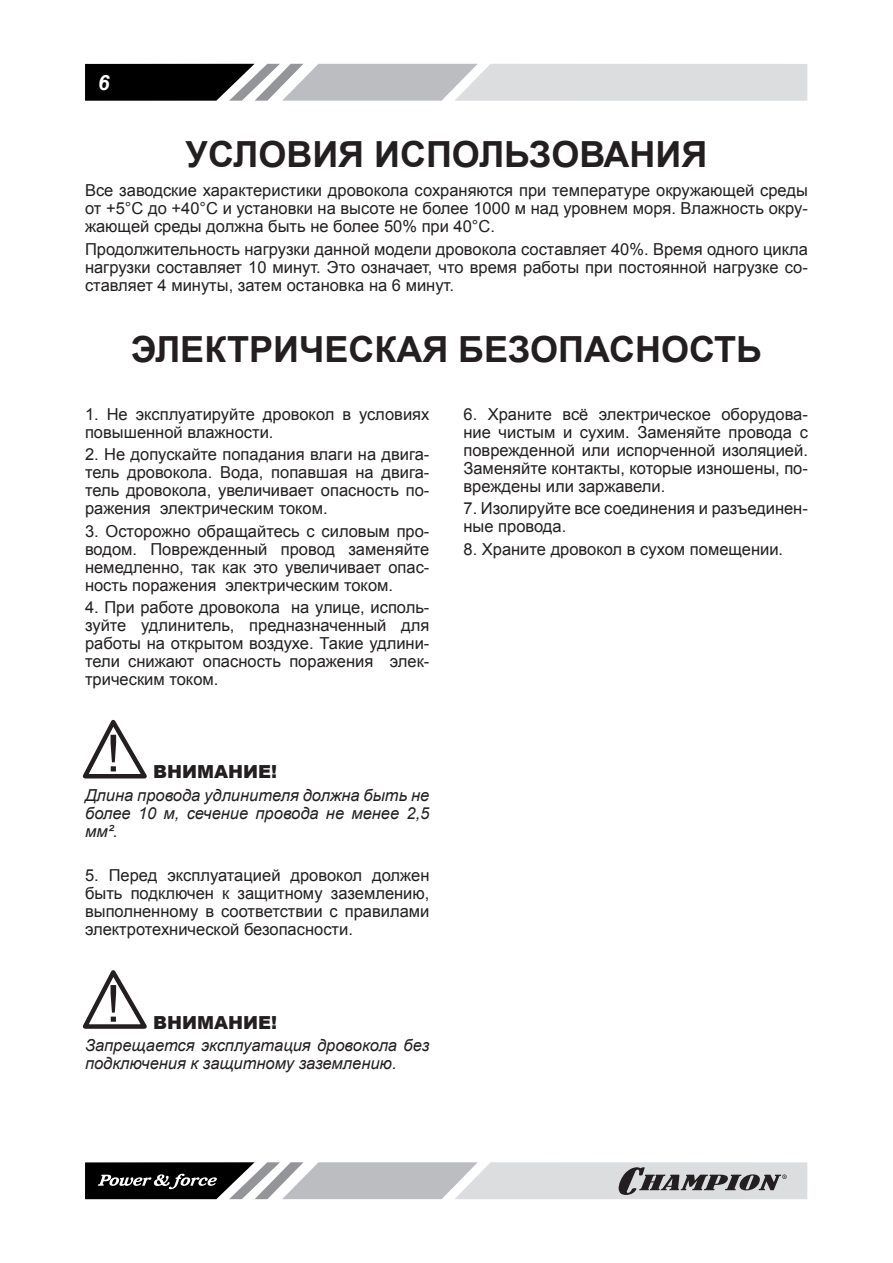
<style>
.page{position:relative;width:893px;height:1263px;background:#fff}
.page>*{position:absolute;margin:0;border:0;box-sizing:border-box;transform-origin:0 0}
.Заголовок_1{font:700 36px "Arial";color:#231f20}
.t1{font:italic 700 21px "Arial";color:#fff}
.Текст_основной{font:900 18px "Arial";color:#231f20}
.Текст_основной-2{font:16.5px/18px "Arial";color:#231f20;text-align:justify}
.Текст_основной-3{font:italic 16.5px/18px "Arial";color:#231f20;text-align:justify}
</style>
<div class="page">
<svg style="left:85px;top:64px;width:722px;height:37px;background:#a7a8aa"></svg>
<svg style="left:85px;top:1162px;width:722px;height:37px;background:#a1a2a3"></svg>
<svg style="left:82px;top:719px;width:65px;height:60px"></svg>
<svg style="left:82px;top:970px;width:65px;height:59px"></svg>
<p class="t1" style="left:98px;top:68px;width:13px">6</p>
<p class="Заголовок_1" style="left:186px;top:130px;width:523px">УСЛОВИЯ ИСПОЛЬЗОВАНИЯ</p>
<p class="Текст_основной-2" style="left:85px;top:182px;width:724px">Все заводские характеристики дровокола сохраняются при температуре окружающей среды от +5°С до +40°С и установки на высоте не более 1000 м над уровнем моря. Влажность окру&shy;жающей среды должна быть не более 50% при 40°С.</p>
<p class="Текст_основной-2" style="left:85px;top:240px;width:724px">Продолжительность нагрузки данной модели дровокола составляет 40%. Время одного цикла нагрузки составляет 10 минут. Это означает, что время работы при постоянной нагрузке со&shy;ставляет 4 минуты, затем остановка на 6 минут.</p>
<p class="Заголовок_1" style="left:131px;top:325px;width:633px">ЭЛЕКТРИЧЕСКАЯ БЕЗОПАСНОСТЬ</p>
<p class="Текст_основной-2" style="left:85px;top:406px;width:346px">1. Не эксплуатируйте дровокол в условиях повышенной влажности.</p>
<p class="Текст_основной-2" style="left:85px;top:446px;width:346px">2. Не допускайте попадания влаги на двига&shy;тель дровокола. Вода, попавшая на двига&shy;тель дровокола, увеличивает опасность по&shy;ражения электрическим током.</p>
<p class="Текст_основной-2" style="left:85px;top:522px;width:346px">3. Осторожно обращайтесь с силовым про&shy;водом. Поврежденный провод заменяйте немедленно, так как это увеличивает опас&shy;ность поражения электрическим током.</p>
<p class="Текст_основной-2" style="left:85px;top:598px;width:346px">4. При работе дровокола на улице, исполь&shy;зуйте удлинитель, предназначенный для работы на открытом воздухе. Такие удлини&shy;тели снижают опасность поражения элек&shy;трическим током.</p>
<p class="Текст_основной" style="left:153px;top:759px;width:125px">ВНИМАНИЕ!</p>
<p class="Текст_основной-3" style="left:85px;top:786px;width:346px">Длина провода удлинителя должна быть не более 10 м, сечение провода не менее 2,5 мм².</p>
<p class="Текст_основной-2" style="left:85px;top:867px;width:346px">5. Перед эксплуатацией дровокол должен быть подключен к защитному заземлению, выполненному в соответствии с правилами электротехнической безопасности.</p>
<p class="Текст_основной" style="left:153px;top:1009px;width:125px">ВНИМАНИЕ!</p>
<p class="Текст_основной-3" style="left:85px;top:1036px;width:346px">Запрещается эксплуатация дровокола без подключения к защитному заземлению.</p>
<p class="Текст_основной-2" style="left:463px;top:406px;width:346px">6. Храните всё электрическое оборудова&shy;ние чистым и сухим. Заменяйте провода с поврежденной или испорченной изоляцией.<br>Заменяйте контакты, которые изношены, по&shy;вреждены или заржавели.</p>
<p class="Текст_основной-2" style="left:463px;top:500px;width:346px">7. Изолируйте все соединения и разъединен&shy;ные провода.</p>
<p class="Текст_основной-2" style="left:463px;top:540px;width:321px">8. Храните дровокол в сухом помещении.</p>
</div>
